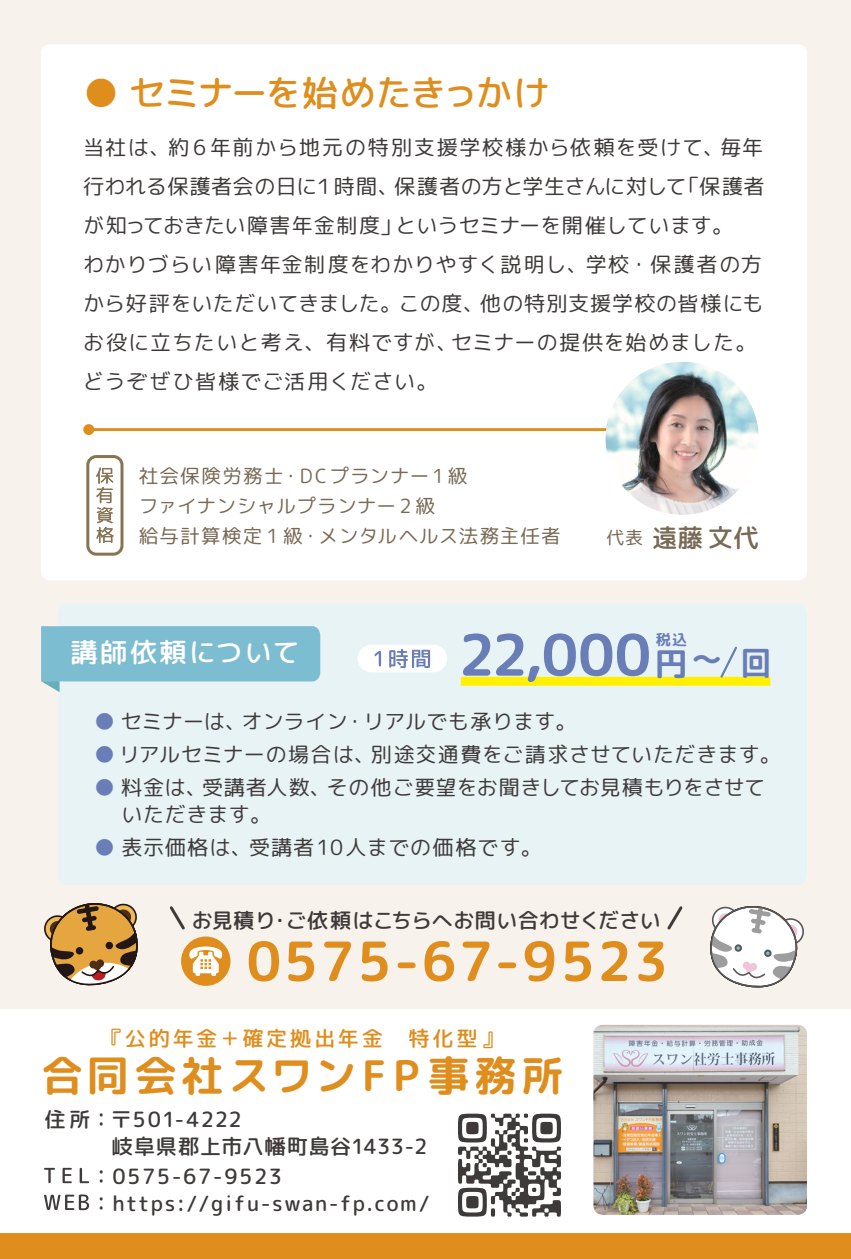
<style>
.page{position:relative;width:851px;height:1259px;background:#fff}
.page>*{position:absolute;margin:0;border:0;box-sizing:border-box;transform-origin:0 0}
.t1{font:700 57px "Rounded Mplus 1 c";color:#697db6}
.t2{font:700 54px "Rounded Mplus 1 c";letter-spacing:.04em;color:#df8e1e}
.t3{font:700 42px "Rounded Mplus 1 c";letter-spacing:.11em;color:#df8e1e}
.t4{font:500 36px "Rounded Mplus 1 c";letter-spacing:-.04em;color:#df8e1e}
.t5{font:700 33px "Rounded Mplus 1 c";color:#697db6;scale:.9 1}
.t6{font:700 30px "Rounded Mplus 1 c";color:#697db6}
.t7{font:500 27px "Rounded Mplus 1 c";letter-spacing:.1em;color:#fff}
.t8{font:500 25.5px "Rounded Mplus 1 c";color:#796a56}
.t9{font:21px/39px "Rounded Mplus 1 c";letter-spacing:.03em;color:#3e3a39}
.t10{font:500 21px/26.7px "Rounded Mplus 1 c";letter-spacing:.075em;color:#3e3a39}
.t11{font:500 21px/27px "Rounded Mplus 1 c";letter-spacing:.045em;color:#3e3a39}
.t12{font:21px "Rounded Mplus 1 c";color:#3e3a39}
.t13{font:500 21px "Rounded Mplus 1 c";letter-spacing:.005em;color:#3e3a39}
.t14{font:21px "Rounded Mplus 1 c";letter-spacing:.05em;color:#3e3a39}
.t15{font:500 21px "Rounded Mplus 1 c";letter-spacing:.14em;color:#df8e1e}
.t16{font:19.5px/30px "Rounded Mplus 1 c";letter-spacing:.05em;color:#796a56}
.t17{font:700 15px "Rounded Mplus 1 c";color:#697db6}
.s1{font-weight:400;font-size:17.7px}
.s2{font-size:33px}
.s3{color:#697db6}
</style>
<div class="page">
<div style="left:0;top:0;width:850px;height:1008px;background:#f7f2ec"></div>
<div style="left:41px;top:44px;width:765px;height:536px;background:#fff;border-radius:8px"></div>
<div style="left:58px;top:604px;width:748px;height:280px;background:#e8f3f5"></div>
<svg style="left:458px;top:1113px;width:103px;height:103px"></svg>
<hr style="left:88px;top:428px;width:655px;height:3px;background:#df8e1e">
<div style="left:83px;top:424px;width:11px;height:11px;background:#df8e1e;border-radius:50%"></div>
<img style="left:605px;top:362px;width:153px;height:153px;border-radius:77px">
<img style="left:593px;top:1025px;width:213px;height:190px">
<svg style="left:710px;top:906px;width:94px;height:82px"></svg>
<svg style="left:44px;top:903px;width:94px;height:83px"></svg>
<div style="left:181px;top:936px;width:49px;height:50px;background:#df8e1e;border-radius:50%"></div>
<svg style="left:189px;top:946px;width:33px;height:30px"></svg>
<svg style="left:169px;top:906px;width:16px;height:24px"></svg>
<svg style="left:667px;top:906px;width:16px;height:24px"></svg>
<div style="left:86px;top:455px;width:37px;height:100px;border:3px solid #887550;border-radius:9px"></div>
<svg style="left:96px;top:467px;width:17px;height:76px"></svg>
<svg style="left:41px;top:626px;width:279px;height:66px;background:#8dc5d6"></svg>
<svg style="left:44px;top:1167px;width:11px;height:16px"></svg>
<svg style="left:62px;top:1167px;width:10px;height:16px"></svg>
<svg style="left:80px;top:1167px;width:9px;height:16px"></svg>
<svg style="left:44px;top:1194px;width:45px;height:16px"></svg>
<div style="left:0;top:1233px;width:850px;height:26px;background:#df8e1e"></div>
<svg style="left:357px;top:644px;width:90px;height:28px"></svg>
<div style="left:460px;top:677px;width:310px;height:9px;background:#fff000"></div>
<svg style="left:718px;top:645px;width:20px;height:33px"></svg>
<h3 class="t4" style="left:83px;top:68px;width:467px">● セミナーを始めたきっかけ</h3>
<p class="t9" style="left:83px;top:127px;width:682px">当社は、約 6年前から地元の特別支援学校様から依頼を受けて、毎年行われる保護者会の日に１時間、保護者の方と学生さんに対して「保護者が知っておきたい障害年金制度」というセミナーを開催しています。<br>わかりづらい障害年金制度をわかりやすく説明し、学校・保護者の方から好評をいただいてきました。この度、他の特別支援学校の皆様にもお役に立ちたいと考え、有料ですが、セミナーの提供を始めました。どうぞぜひ皆様でご活用ください。</p>
<p class="t16" style="left:139px;top:461px;width:423px">社会保険労務士・DCプランナー1級<br>ファイナンシャルプランナー 2 級<br>給与計算検定 1 級・メンタルヘルス法務主任者</p>
<p class="t8" style="left:606px;top:519px;width:153px"><span class="s1">代表</span>遠藤文代</p>
<p class="t7" style="left:70px;top:633px;width:230px">講師依頼について</p>
<p class="t17" style="left:655px;top:629px;width:33px">税込</p>
<h1 class="t1" style="left:458px;top:614px;width:231px">22,000<span class="s2">円</span></h1>
<h3 class="t6" style="left:691px;top:637px;width:31px">～</h3>
<h3 class="t5" style="left:741px;top:639px;width:34px">回</h3>
<p class="t12" style="left:94px;top:706px;width:483px"><span class="s3">●</span> セミナーは、オンライン・リアルでも承ります。</p>
<p class="t9" style="left:94px;top:735px;width:688px"><span class="s3">●</span> リアルセミナーの場合は、別途交通費をご請求させていただきます。</p>
<p class="t9" style="left:94px;top:774px;width:672px;line-height:27px"><span class="s3">●</span> 料金は、受講者人数、その他ご要望をお聞きしてお見積もりをさせて　いただきます。</p>
<p class="t14" style="left:94px;top:832px;width:449px"><span class="s3">●</span> 表示価格は、受講者10人までの価格です。</p>
<p class="t13" style="left:192px;top:905px;width:470px">お見積り・ご依頼はこちらへお問い合わせください</p>
<h2 class="t2" style="left:246px;top:923px;width:423px">0575-67-9523</h2>
<p class="t15" style="left:101px;top:1023px;width:403px">『公的年金＋確定拠出年金 特化型』</p>
<h3 class="t3" style="left:41px;top:1045px;width:523px">合同会社スワンFP事務所</h3>
<p class="t11" style="left:112px;top:1105px;width:317px;text-indent:-68px">住所：〒501-4222<br>岐阜県郡上市八幡町島谷1433-2</p>
<p class="t10" style="left:91px;top:1163px;width:340px">：0575-67-9523：https://gifu-swan-fp.com/</p>
</div>
